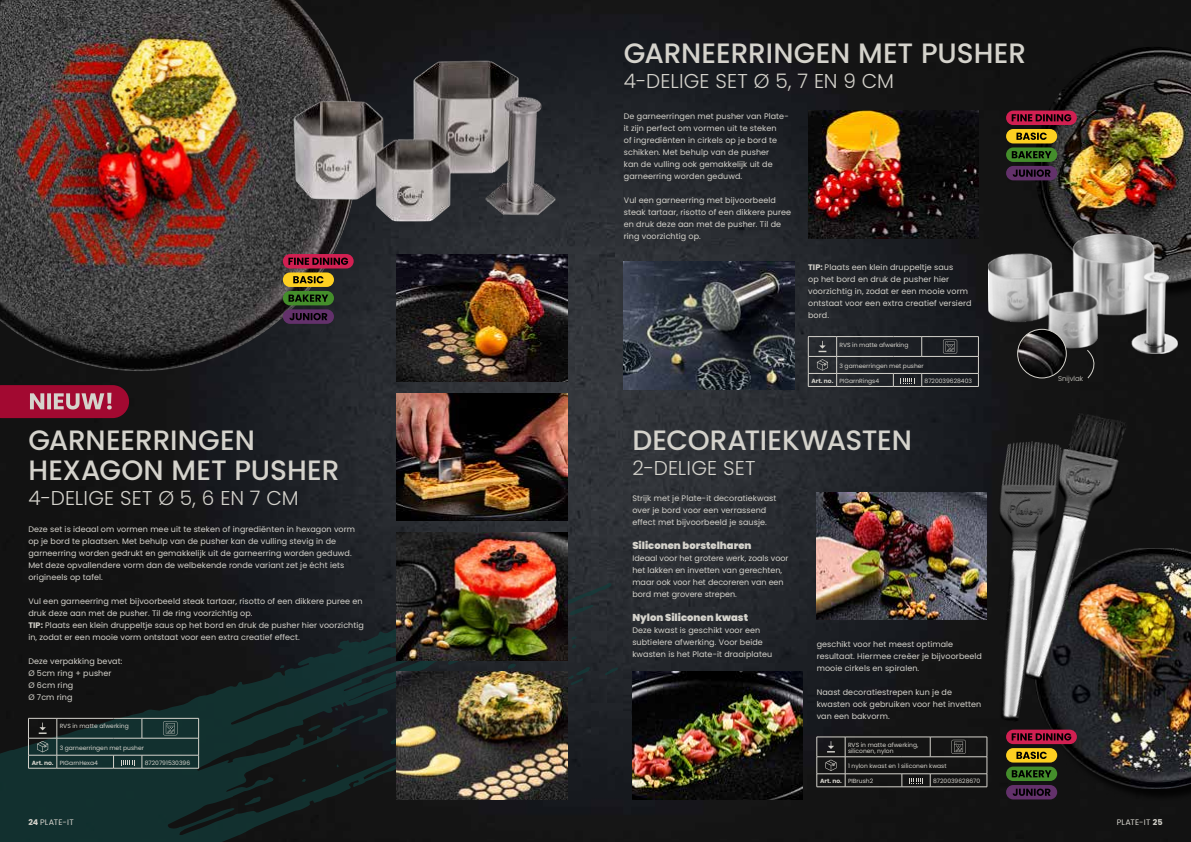
<style>
.page{position:relative;width:1191px;height:842px;background:#fff}
.page>*{position:absolute;margin:0;border:0;box-sizing:border-box;transform-origin:0 0}
.t1{font:500 28px/30px "Poppins";letter-spacing:-.005em;color:#d5d3cc}
.t2{font:300 20px "Poppins";letter-spacing:.01em;color:#d5d3cc}
.t3{font:900 10px "Poppins";color:#d5d3cc}
.t4{font:8px/12px "Poppins";letter-spacing:.01em;color:#d5d3cc}
.t5{font:300 7px "Poppins";color:#d5d3cc}
.t6{font:6px/6px "Poppins";color:#d5d3cc}
.s1{font-weight:700}
</style>
<div class="page">
<img style="left:0;top:0;width:1191px;height:842px">
<svg style="left:0;top:583px;width:618px;height:259px;background:#151f1f"></svg>
<div style="left:1036px;top:550px;width:155px;height:251px;background:#000;opacity:.75"></div>
<img style="left:1034px;top:549px;width:157px;height:240px">
<img style="left:816px;top:492px;width:166px;height:128px">
<img style="left:632px;top:672px;width:170px;height:127px">
<img style="left:986px;top:406px;width:149px;height:296px">
<img style="left:982px;top:440px;width:89px;height:285px">
<div style="left:1006px;top:730px;width:70px;height:14px;background:#d12052;border-radius:7px"></div>
<svg style="left:1011px;top:733px;width:60px;height:7px"></svg>
<div style="left:1006px;top:785px;width:51px;height:14px;background:#63316b;border-radius:7px"></div>
<svg style="left:1012px;top:788px;width:38px;height:8px"></svg>
<div style="left:1006px;top:766px;width:51px;height:15px;background:#448e2b;border-radius:7px"></div>
<svg style="left:1011px;top:770px;width:40px;height:7px"></svg>
<div style="left:1006px;top:748px;width:51px;height:14px;background:#fed021;border-radius:7px"></div>
<svg style="left:1016px;top:752px;width:30px;height:7px"></svg>
<hr style="left:836px;top:336px;width:57px;height:1px;background:#d5d3cc">
<hr style="left:921px;top:336px;width:57px;height:1px;background:#d5d3cc">
<hr style="left:836px;top:356px;width:57px;height:1px;background:#d5d3cc">
<svg style="left:893px;top:336px;width:29px;height:21px"></svg>
<hr style="left:921px;top:356px;width:57px;height:1px;background:#d5d3cc">
<hr style="left:836px;top:373px;width:57px;height:1px;background:#d5d3cc">
<hr style="left:921px;top:373px;width:57px;height:1px;background:#d5d3cc">
<svg style="left:978px;top:337px;width:1px;height:49px"></svg>
<hr style="left:921px;top:386px;width:57px;height:1px;background:#d5d3cc">
<hr style="left:836px;top:386px;width:57px;height:1px;background:#d5d3cc">
<svg style="left:943px;top:339px;width:14px;height:15px"></svg>
<svg style="left:808px;top:336px;width:29px;height:51px"></svg>
<svg style="left:893px;top:373px;width:29px;height:14px"></svg>
<hr style="left:845px;top:737px;width:57px;height:1px;background:#d5d3cc">
<hr style="left:930px;top:737px;width:57px;height:1px;background:#d5d3cc">
<hr style="left:845px;top:757px;width:57px;height:1px;background:#d5d3cc">
<svg style="left:902px;top:737px;width:29px;height:21px"></svg>
<hr style="left:930px;top:757px;width:57px;height:1px;background:#d5d3cc">
<hr style="left:845px;top:774px;width:57px;height:1px;background:#d5d3cc">
<hr style="left:930px;top:774px;width:57px;height:1px;background:#d5d3cc">
<svg style="left:986px;top:737px;width:1px;height:50px"></svg>
<hr style="left:930px;top:787px;width:57px;height:1px;background:#d5d3cc">
<hr style="left:845px;top:787px;width:57px;height:1px;background:#d5d3cc">
<svg style="left:951px;top:740px;width:14px;height:14px"></svg>
<svg style="left:816px;top:737px;width:30px;height:51px;background:#343433"></svg>
<svg style="left:901px;top:774px;width:30px;height:14px"></svg>
<img style="left:1034px;top:47px;width:157px;height:238px">
<img style="left:808px;top:111px;width:170px;height:127px">
<img style="left:624px;top:262px;width:170px;height:127px">
<div style="left:1006px;top:111px;width:70px;height:14px;background:#d12052;border-radius:7px"></div>
<svg style="left:1011px;top:114px;width:60px;height:7px"></svg>
<div style="left:1006px;top:166px;width:51px;height:14px;background:#63316b;border-radius:7px"></div>
<svg style="left:1012px;top:169px;width:38px;height:8px"></svg>
<div style="left:1006px;top:147px;width:51px;height:15px;background:#448e2b;border-radius:7px"></div>
<svg style="left:1011px;top:151px;width:40px;height:7px"></svg>
<div style="left:1006px;top:129px;width:51px;height:14px;background:#fed021;border-radius:7px"></div>
<svg style="left:1016px;top:133px;width:30px;height:7px"></svg>
<img style="left:988px;top:234px;width:189px;height:120px">
<svg style="left:0;top:385px;width:129px;height:33px;background:#a62c4b"></svg>
<img style="left:0;top:0;width:26px;height:339px">
<img style="left:289px;top:54px;width:276px;height:169px">
<div style="left:283px;top:254px;width:71px;height:14px;background:#d12052;border-radius:7px"></div>
<svg style="left:288px;top:258px;width:60px;height:7px"></svg>
<div style="left:283px;top:309px;width:51px;height:15px;background:#63316b;border-radius:7px"></div>
<svg style="left:289px;top:313px;width:38px;height:7px"></svg>
<div style="left:283px;top:291px;width:51px;height:14px;background:#448e2b;border-radius:7px"></div>
<svg style="left:288px;top:295px;width:40px;height:7px"></svg>
<div style="left:283px;top:272px;width:51px;height:15px;background:#fed021;border-radius:7px"></div>
<svg style="left:293px;top:276px;width:30px;height:7px"></svg>
<img style="left:397px;top:672px;width:170px;height:127px">
<img style="left:397px;top:254px;width:170px;height:128px">
<img style="left:397px;top:532px;width:170px;height:128px">
<hr style="left:57px;top:718px;width:57px;height:1px;background:#d5d3cc">
<hr style="left:142px;top:718px;width:57px;height:1px;background:#d5d3cc">
<hr style="left:57px;top:738px;width:57px;height:1px;background:#d5d3cc">
<svg style="left:114px;top:718px;width:29px;height:21px"></svg>
<hr style="left:142px;top:738px;width:57px;height:1px;background:#d5d3cc">
<hr style="left:57px;top:755px;width:57px;height:1px;background:#d5d3cc">
<hr style="left:142px;top:755px;width:57px;height:1px;background:#d5d3cc">
<svg style="left:198px;top:718px;width:1px;height:50px"></svg>
<hr style="left:142px;top:768px;width:57px;height:1px;background:#d5d3cc">
<hr style="left:57px;top:768px;width:57px;height:1px;background:#d5d3cc">
<svg style="left:163px;top:721px;width:14px;height:14px"></svg>
<svg style="left:28px;top:718px;width:30px;height:51px;background:#33403f"></svg>
<svg style="left:113px;top:755px;width:30px;height:14px"></svg>
<img style="left:397px;top:393px;width:170px;height:128px">
<img style="left:1017px;top:329px;width:49px;height:49px;border-radius:24px">
<div style="left:1017px;top:329px;width:49px;height:49px;border:1px solid #d5d3cc;border-radius:50%"></div>
<svg style="left:1086px;top:349px;width:15px;height:29px"></svg>
<h1 class="t1" style="left:624px;top:39px;width:404px">GARNEERRINGEN MET PUSHER</h1>
<h2 class="t2" style="left:624px;top:70px;width:272px">4-DELIGE SET Ø 5, 7 EN 9 CM</h2>
<h1 class="t1" style="left:28px;top:425px;width:313px">GARNEERRINGEN<br>HEXAGON MET PUSHER</h1>
<h2 class="t2" style="left:28px;top:486px;width:272px">4-DELIGE SET Ø 5, 6 EN 7 CM</h2>
<p class="t4" style="left:28px;top:523px;width:328px">Deze set is ideaal om vormen mee uit te steken of ingrediënten in hexagon vorm op je bord te plaatsen. Met behulp van de pusher kan de vulling stevig in de garneerring worden gedrukt en gemakkelijk uit de garneerring worden geduwd.<br>Met deze opvallendere vorm dan de welbekende ronde variant zet je écht iets origineels op tafel.</p>
<p class="t4" style="left:28px;top:595px;width:337px">Vul een garneerring met bijvoorbeeld steak tartaar, risotto of een dikkere puree en druk deze aan met de pusher. Til de ring voorzichtig op.<br><span class="s1">TIP:</span> Plaats een klein druppeltje saus op het bord en druk de pusher hier voorzichtig in, zodat er een mooie vorm ontstaat voor een extra creatief effect.</p>
<p class="t4" style="left:28px;top:655px;width:96px">Deze verpakking bevat:<br>Ø 5cm ring + pusher<br>Ø 6cm ring<br>Ø 7cm ring</p>
<p class="t6" style="left:60px;top:723px;width:71px">RVS in matte afwerking</p>
<p class="t6" style="left:60px;top:745px;width:86px">3 garneerringen met pusher</p>
<p class="t6" style="left:32px;top:760px;width:68px"><span class="s1">Art. no.</span> PIGarnHexa4</p>
<p class="t6" style="left:145px;top:760px;width:47px">8720791530396</p>
<p class="t4" style="left:624px;top:110px;width:166px">De garneerringen met pusher van Plate&shy;it zijn perfect om vormen uit te steken<br>of ingrediënten in cirkels op je bord te schikken. Met behulp van de pusher<br>kan de vulling ook gemakkelijk uit de garneerring worden geduwd.</p>
<p class="t4" style="left:624px;top:194px;width:169px">Vul een garneerring met bijvoorbeeld steak tartaar, risotto of een dikkere puree en druk deze aan met de pusher. Til de ring voorzichtig op.</p>
<p class="t4" style="left:808px;top:262px;width:165px"><span class="s1">TIP:</span> Plaats een klein druppeltje saus<br>op het bord en druk de pusher hier voorzichtig in, zodat er een mooie vorm ontstaat voor een extra creatief versierd bord.</p>
<p class="t6" style="left:839px;top:342px;width:71px">RVS in matte afwerking</p>
<p class="t6" style="left:839px;top:363px;width:86px">3 garneerringen met pusher</p>
<p class="t6" style="left:811px;top:378px;width:69px"><span class="s1">Art. no.</span> PIGarnRings4</p>
<p class="t6" style="left:924px;top:378px;width:49px">8720039628403</p>
<h1 class="t1" style="left:632px;top:425px;width:281px">DECORATIEKWASTEN</h1>
<h2 class="t2" style="left:632px;top:456px;width:125px">2-DELIGE SET</h2>
<p class="t4" style="left:632px;top:492px;width:146px">Strijk met je Plate-it decoratiekwast over je bord voor een verrassend effect met bijvoorbeeld je sausje.</p>
<p class="t3" style="left:632px;top:539px;width:121px">Siliconen borstelharen</p>
<p class="t4" style="left:632px;top:552px;width:158px">Ideaal voor het grotere werk, zoals voor het lakken en invetten van gerechten, maar ook voor het decoreren van een bord met grovere strepen.</p>
<p class="t3" style="left:632px;top:611px;width:117px">Nylon Siliconen kwast</p>
<p class="t4" style="left:632px;top:624px;width:141px">Deze kwast is geschikt voor een subtielere afwerking. Voor beide kwasten is het Plate-it draaiplateu</p>
<p class="t4" style="left:816px;top:638px;width:167px">geschikt voor het meest optimale resultaat. Hiermee creëer je bijvoorbeeld mooie cirkels en spiralen.</p>
<p class="t4" style="left:816px;top:686px;width:166px">Naast decoratiestrepen kun je de kwasten ook gebruiken voor het invetten van een bakvorm.</p>
<p class="t6" style="left:848px;top:742px;width:72px">RVS in matte afwerking, siliconen, nylon</p>
<p class="t6" style="left:848px;top:763px;width:100px">1 nylon kwast en 1 siliconen kwast</p>
<p class="t6" style="left:820px;top:778px;width:55px"><span class="s1">Art. no.</span> PIBrush2</p>
<p class="t6" style="left:933px;top:778px;width:49px">8720039628670</p>
<p class="t5" style="left:1058px;top:374px;width:27px">Snijvlak</p>
<p class="t4" style="left:28px;top:816px;width:47px"><span class="s1">24</span> PLATE-IT</p>
<p class="t4" style="left:1116px;top:816px;width:47px">PLATE-IT <span class="s1">25</span></p>
</div>
